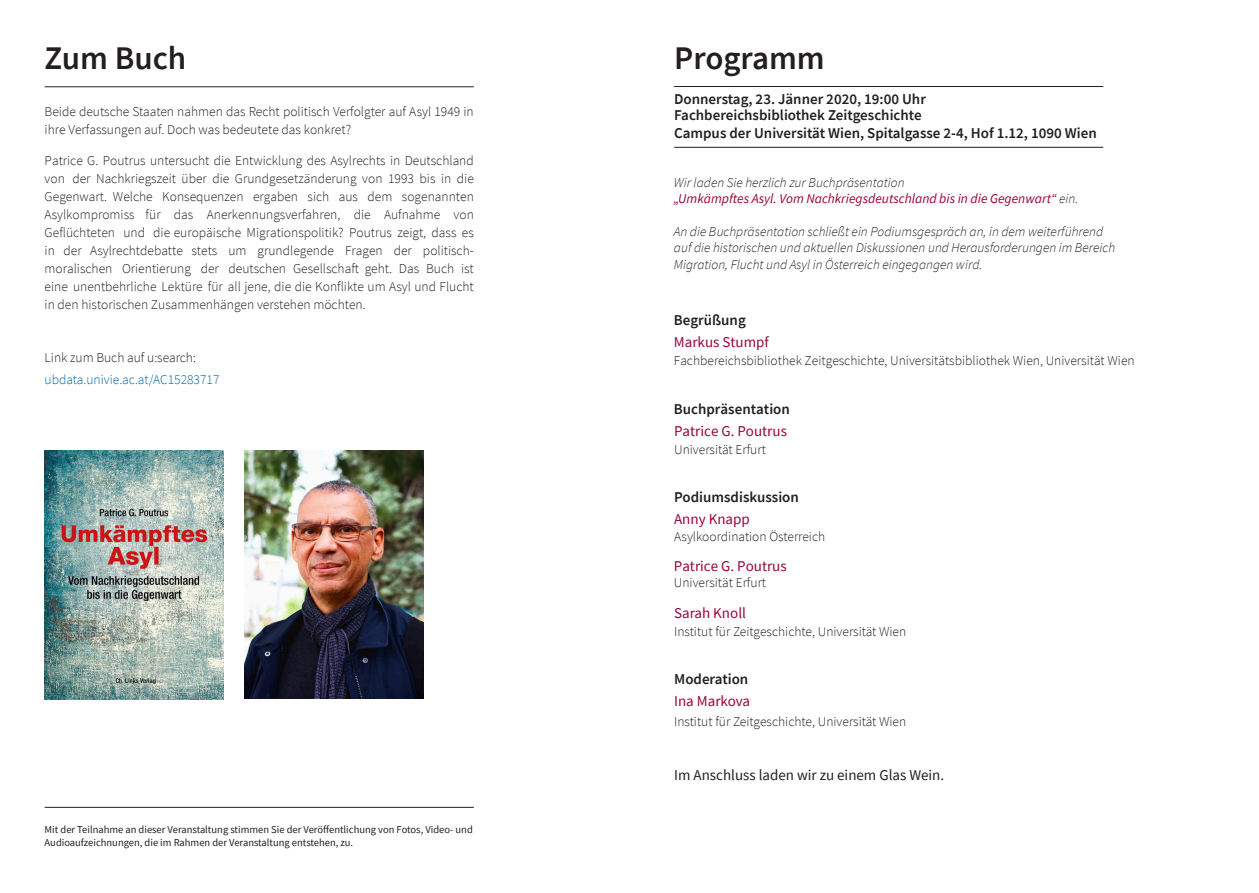
<style>
.page{position:relative;width:1259px;height:893px;background:#fff}
.page>*{position:absolute;margin:0;border:0;box-sizing:border-box;transform-origin:0 0}
.t1{font:600 33px "Source Sans Pro";color:#231f20}
.t2{font:600 15px/16.5px "Source Sans Pro";color:#231f20}
.t3{font:15px "Source Sans Pro";color:#990437}
.t4{font:15px "Source Sans Pro";color:#231f20}
.t5{font:15px "Source Sans Pro";color:#990438}
.t6{font:300 13.5px/18px "Source Sans Pro";color:#231f20}
.t7{font:italic 300 13.5px/16.2px "Source Sans Pro";color:#231f20}
.t8{font:italic 13.5px/16.2px "Source Sans Pro";color:#990437}
.t9{font:300 13.5px "Source Sans Pro";color:#0068a9}
.t10{font:10.5px/12.6px "Source Sans Pro";color:#231f20}
.s1{font-weight:300;color:#231f20}
</style>
<div class="page">
<hr style="left:674px;top:86px;width:429px;height:1px;background:#231f20">
<hr style="left:674px;top:147px;width:429px;height:1px;background:#231f20">
<hr style="left:45px;top:807px;width:429px;height:1px;background:#231f20">
<hr style="left:45px;top:86px;width:429px;height:1px;background:#231f20">
<img style="left:244px;top:451px;width:179px;height:248px">
<img style="left:45px;top:451px;width:178px;height:248px">
<h1 class="t1" style="left:45px;top:37px;width:143px">Zum Buch</h1>
<p class="t6" style="left:45px;top:103px;width:430px">Beide deutsche Staaten nahmen das Recht politisch Verfolgter auf Asyl 1949 in ihre Verfassungen auf. Doch was bedeutete das konkret?</p>
<p class="t6" style="left:45px;top:152px;width:431px;text-align:justify">Patrice G. Poutrus untersucht die Entwicklung des Asylrechts in Deutschland von der Nachkriegszeit über die Grundgesetzänderung von 1993 bis in die Gegenwart. Welche Konsequenzen ergaben sich aus dem sogenannten Asylkompromiss für das Anerkennungsverfahren, die Aufnahme von Geflüchteten und die europäische Migrationspolitik? Poutrus zeigt, dass es in der Asylrechtdebatte stets um grundlegende Fragen der politisch&shy;moralischen Orientierung der deutschen Gesellschaft geht. Das Buch ist eine unentbehrliche Lektüre für all jene, die die Konflikte um Asyl und Flucht in den historischen Zusammenhängen verstehen möchten.</p>
<p class="t6" style="left:45px;top:349px;width:153px">Link zum Buch auf u:search:</p>
<p class="t9" style="left:45px;top:372px;width:176px">ubdata.univie.ac.at/AC15283717</p>
<p class="t10" style="left:45px;top:823px;width:430px">Mit der Teilnahme an dieser Veranstaltung stimmen Sie der Veröffentlichung von Fotos, Video- und<br>Audioaufzeichnungen, die im Rahmen der Veranstaltung entstehen, zu.</p>
<h1 class="t1" style="left:674px;top:37px;width:152px">Programm</h1>
<p class="t2" style="left:674px;top:91px;width:253px">Donnerstag, 23. Jänner 2020, 19:00 Uhr<br>Fachbereichsbibliothek Zeitgeschichte</p>
<p class="t2" style="left:674px;top:125px;width:424px">Campus der Universität Wien, Spitalgasse 2-4, Hof 1.12, 1090 Wien</p>
<p class="t8" style="left:674px;top:174px;width:406px"><span class="s1">Wir laden Sie herzlich zur Buchpräsentation<br></span>„Umkämpftes Asyl. Vom Nachkriegsdeutschland bis in die Gegenwart“ <span class="s1">ein.</span></p>
<p class="t7" style="left:674px;top:224px;width:443px">An die Buchpräsentation schließt ein Podiumsgespräch an, in dem weiterführend auf die historischen und aktuellen Diskussionen und Herausforderungen im Bereich<br>Migration, Flucht und Asyl in Österreich eingegangen wird.</p>
<p class="t2" style="left:674px;top:312px;width:73px">Begrüßung</p>
<p class="t5" style="left:674px;top:333px;width:96px">Markus Stumpf</p>
<p class="t6" style="left:674px;top:352px;width:462px">Fachbereichsbibliothek Zeitgeschichte, Universitätsbibliothek Wien, Universität Wien</p>
<p class="t2" style="left:674px;top:401px;width:117px">Buchpräsentation</p>
<p class="t3" style="left:674px;top:422px;width:114px">Patrice G. Poutrus</p>
<p class="t6" style="left:674px;top:441px;width:93px">Universität Erfurt</p>
<p class="t2" style="left:674px;top:489px;width:126px">Podiumsdiskussion</p>
<p class="t3" style="left:674px;top:510px;width:77px">Anny Knapp</p>
<p class="t6" style="left:674px;top:527px;width:153px">Asylkoordination Österreich</p>
<p class="t3" style="left:674px;top:556px;width:114px">Patrice G. Poutrus</p>
<p class="t6" style="left:674px;top:574px;width:94px">Universität Erfurt</p>
<p class="t3" style="left:674px;top:604px;width:73px">Sarah Knoll</p>
<p class="t6" style="left:674px;top:623px;width:234px">Institut für Zeitgeschichte, Universität Wien</p>
<p class="t2" style="left:674px;top:671px;width:76px">Moderation</p>
<p class="t5" style="left:674px;top:692px;width:77px">Ina Markova</p>
<p class="t6" style="left:674px;top:713px;width:234px">Institut für Zeitgeschichte, Universität Wien</p>
<p class="t4" style="left:674px;top:766px;width:271px">Im Anschluss laden wir zu einem Glas Wein.</p>
</div>
